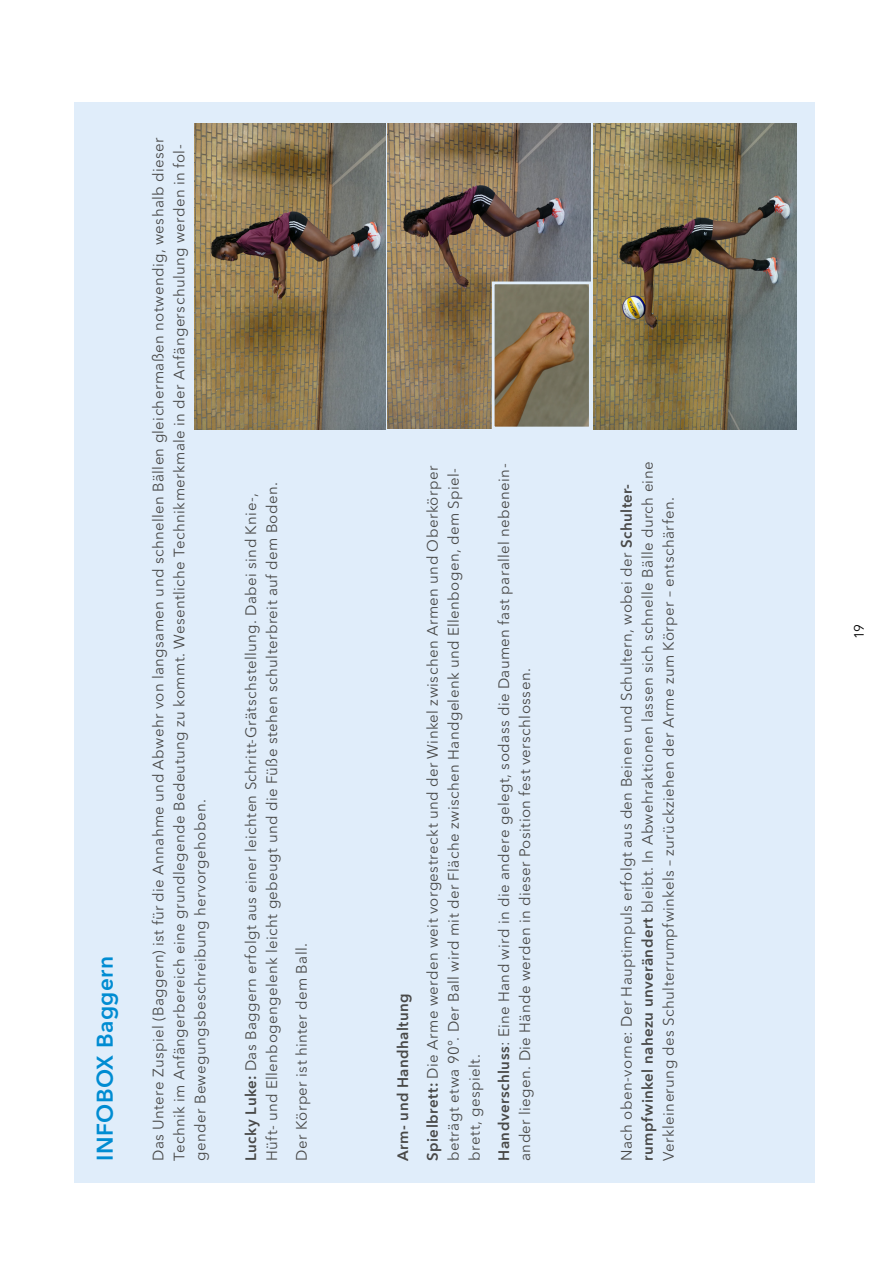
<style>
.page{position:relative;width:893px;height:1263px;background:#fff}
.page>*{position:absolute;margin:0;border:0;box-sizing:border-box;transform-origin:0 0}
.t1{font:600 22.5px "Avenir Next LT Pro";letter-spacing:.02em;color:#008cd2}
.Fließtext{font:15px/21px "Avenir Next LT Pro";letter-spacing:.025em;color:#494948}
.Fließtext-2{font:600 15px "Avenir Next LT Pro";letter-spacing:.03em;color:#494948}
.t2{font:13.5px "Avenir Next LT Pro";color:#000}
.s1{font-weight:600}
</style>
<div class="page">
<div style="left:74px;top:102px;width:741px;height:1080px;background:#e0edfa"></div>
<img style="left:194px;top:123px;width:192px;height:306px">
<img style="left:388px;top:123px;width:202px;height:305px">
<img style="left:496px;top:285px;width:92px;height:140px">
<div style="left:492px;top:281px;width:100px;height:148px;border:3px solid #e0edfa"></div>
<img style="left:594px;top:123px;width:203px;height:306px">
<h2 class="t1" style="left:91px;top:1161px;width:207px;rotate:-90deg">INFOBOX Baggern</h2>
<p class="Fließtext" style="left:148px;top:1161px;width:1025px;rotate:-90deg">Das Untere Zuspiel (Baggern) ist für die Annahme und Abwehr von langsamen und schnellen Bällen gleichermaßen notwendig, weshalb dieser<br>Technik im Anfängerbereich eine grundlegende Bedeutung zu kommt. Wesentliche Technikmerkmale in der Anfängerschulung werden in fol&shy;gender Bewegungsbeschreibung hervorgehoben.</p>
<p class="Fließtext" style="left:240px;top:1161px;width:680px;rotate:-90deg"><span class="s1">Lucky Luke:</span> Das Baggern erfolgt aus einer leichten Schritt-Grätschstellung. Dabei sind Knie-,<br>Hüft- und Ellenbogengelenk leicht gebeugt und die Füße stehen schulterbreit auf dem Boden.</p>
<p class="Fließtext" style="left:291px;top:1161px;width:219px;rotate:-90deg">Der Körper ist hinter dem Ball.</p>
<p class="Fließtext-2" style="left:394px;top:1161px;width:169px;rotate:-90deg">Arm- und Handhaltung</p>
<p class="Fließtext" style="left:422px;top:1161px;width:696px;rotate:-90deg"><span class="s1">Spielbrett:</span> Die Arme werden weit vorgestreckt und der Winkel zwischen Armen und Oberkörper beträgt etwa 90°. Der Ball wird mit der Fläche zwischen Handgelenk und Ellenbogen, dem Spiel&shy;brett, gespielt.</p>
<p class="Fließtext" style="left:494px;top:1161px;width:699px;rotate:-90deg"><span class="s1">Handverschluss</span>: Eine Hand wird in die andere gelegt, sodass die Daumen fast parallel nebenein&shy;ander liegen. Die Hände werden in dieser Position fest verschlossen.</p>
<p class="Fließtext" style="left:616px;top:1161px;width:701px;rotate:-90deg">Nach oben-vorne: Der Hauptimpuls erfolgt aus den Beinen und Schultern, wobei der <span class="s1">Schulter&shy;rumpfwinkel nahezu unverändert</span> bleibt. In Abwehraktionen lassen sich schnelle Bälle durch eine<br>Verkleinerung des Schulterrumpfwinkels – zurückziehen der Arme zum Körper – entschärfen.</p>
<p class="t2" style="left:851px;top:639px;width:17px;rotate:-90deg">19</p>
</div>
